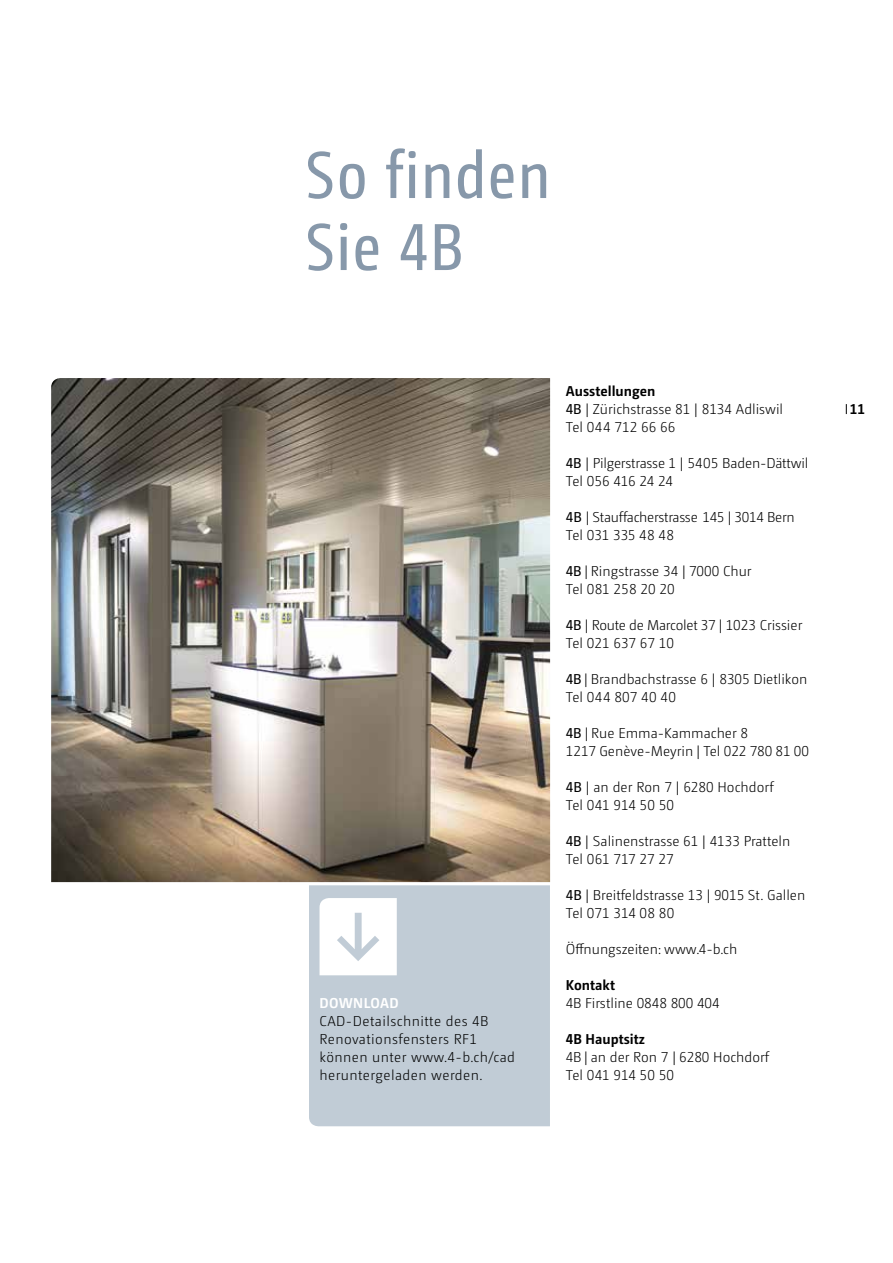
<style>
.page{position:relative;width:893px;height:1263px;background:#fff}
.page>*{position:absolute;margin:0;border:0;box-sizing:border-box;transform-origin:0 0}
.t1{font:66px/72px "Camingo Dos Pro Cd";letter-spacing:.025em;color:#8798aa}
.t2{font:300 14.25px/18px "Camingo Dos Pro";color:#000}
.t3{font:300 14.25px/18px "Camingo Dos Pro";letter-spacing:.03em;color:#000}
.t4{font:300 14.25px/18px "Camingo Dos Pro";letter-spacing:-.02em;color:#000}
.t5{font:700 14.25px "Camingo Dos Pro";color:#000}
.t6{font:700 14.25px "Camingo Dos Pro";letter-spacing:.025em;color:#fff}
.s1{font-weight:700}
.s2{font-weight:400}
</style>
<div class="page">
<img style="left:51px;top:378px;width:499px;height:504px">
<div style="left:309px;top:885px;width:241px;height:241px;background:#c1ccd6"></div>
<svg style="left:320px;top:898px;width:77px;height:77px"></svg>
<h1 class="t1" style="left:305px;top:139px;width:246px">So finden<br>Sie 4B</h1>
<p class="t6" style="left:320px;top:994px;width:81px">DOWNLOAD</p>
<p class="t3" style="left:320px;top:1012px;width:197px">CAD-Detailschnitte des 4B<br>Renovationsfensters RF1 können unter www.4-b.ch/cad heruntergeladen werden.</p>
<p class="t2" style="left:566px;top:382px;width:219px"><span class="s1">Ausstellungen<br></span><span class="s2">4B</span> | Zürichstrasse 81 | 8134 Adliswil<br>Tel 044 712 66 66</p>
<p class="t2" style="left:566px;top:454px;width:244px"><span class="s2">4B</span> | Pilgerstrasse 1 | 5405 Baden-Dättwil<br>Tel 056 416 24 24</p>
<p class="t4" style="left:566px;top:508px;width:230px"><span class="s2">4B</span> | Stauffacherstrasse 145 | 3014 Bern<br>Tel 031 335 48 48</p>
<p class="t2" style="left:566px;top:562px;width:187px"><span class="s2">4B</span> | Ringstrasse 34 | 7000 Chur<br>Tel 081 258 20 20</p>
<p class="t2" style="left:566px;top:616px;width:238px"><span class="s2">4B</span> | Route de Marcolet 37 | 1023 Crissier<br>Tel 021 637 67 10</p>
<p class="t2" style="left:566px;top:670px;width:243px"><span class="s2">4B</span> | Brandbachstrasse 6 | 8305 Dietlikon<br>Tel 044 807 40 40</p>
<p class="t2" style="left:566px;top:724px;width:245px"><span class="s2">4B</span> | Rue Emma-Kammacher 8<br>1217 Genève-Meyrin | Tel 022 780 81 00</p>
<p class="t2" style="left:566px;top:778px;width:209px"><span class="s2">4B</span> | an der Ron 7 | 6280 Hochdorf<br>Tel 041 914 50 50</p>
<p class="t2" style="left:566px;top:832px;width:226px"><span class="s2">4B</span> | Salinenstrasse 61 | 4133 Pratteln<br>Tel 061 717 27 27</p>
<p class="t2" style="left:566px;top:886px;width:241px"><span class="s2">4B</span> | Breitfeldstrasse 13 | 9015 St. Gallen<br>Tel 071 314 08 80</p>
<p class="t2" style="left:566px;top:940px;width:173px">Öffnungszeiten: www.4-b.ch</p>
<p class="t5" style="left:566px;top:976px;width:51px">Kontakt</p>
<p class="t2" style="left:566px;top:994px;width:155px">4B Firstline 0848 800 404</p>
<p class="t5" style="left:566px;top:1030px;width:81px">4B Hauptsitz</p>
<p class="t2" style="left:566px;top:1048px;width:205px">4B | an der Ron 7 | 6280 Hochdorf<br>Tel 041 914 50 50</p>
<p class="t5" style="left:850px;top:400px;width:17px">11</p>
</div>
